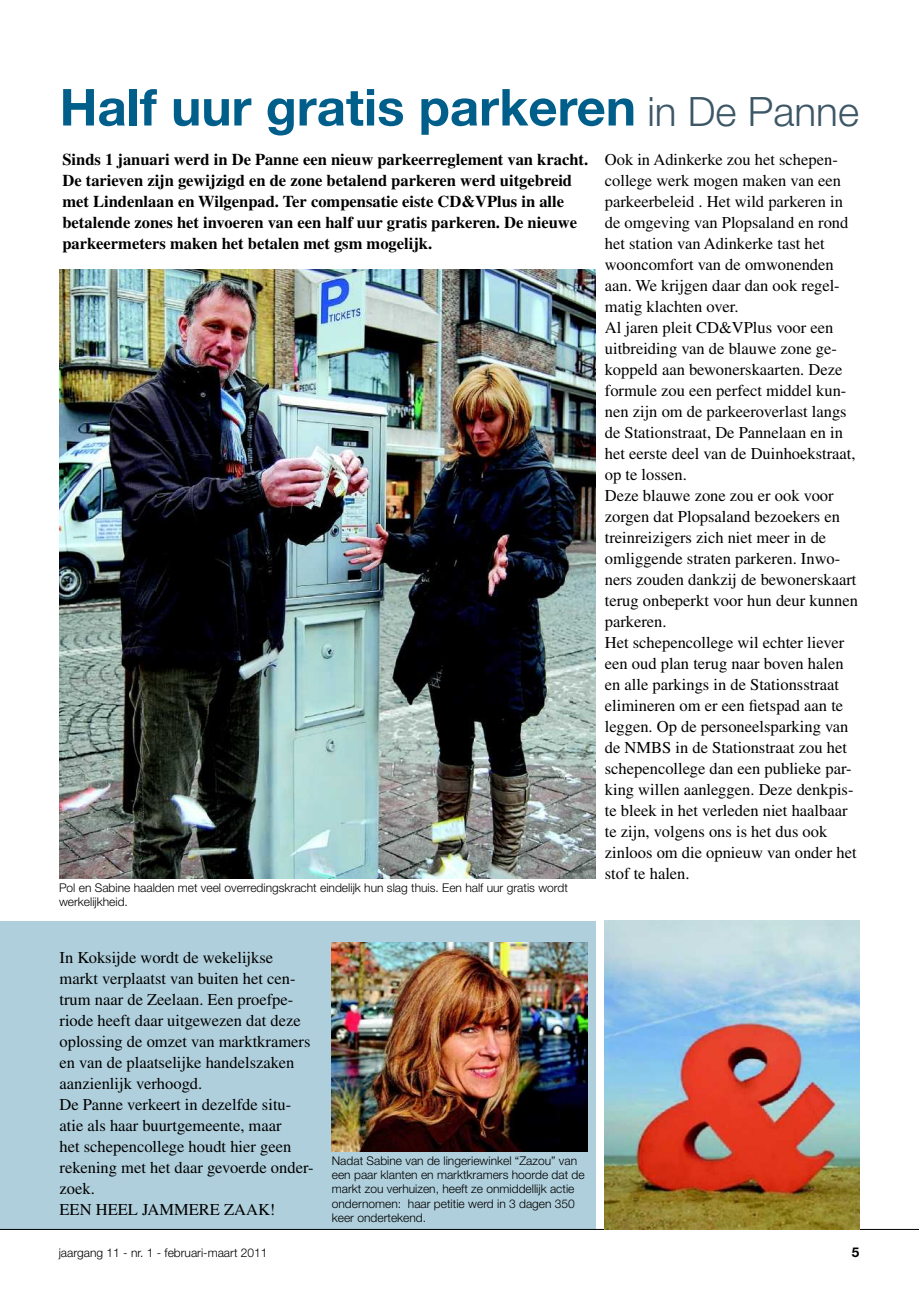
<style>
.page{position:relative;width:919px;height:1289px;background:#fff}
.page>*{position:absolute;margin:0;border:0;box-sizing:border-box;transform-origin:0 0}
.t1{font:700 51px "Helvetica Neue LT Std";color:#005e8a}
.t2{font:16.5px/21px "Times LT Std";color:#000}
.t3{font:700 16.5px/21px "Times LT Std";color:#000}
.t4{font:700 13.5px "Helvetica Neue LT Std";color:#000}
.t5{font:300 12px/14.4px "Helvetica Neue LT Std";color:#000}
.s1{font-weight:300;font-size:40.5px;color:#3d5766}
</style>
<div class="page">
<div style="left:0;top:921px;width:595px;height:308px;background:#afcfdc"></div>
<img style="left:332px;top:942px;width:255px;height:209px">
<hr style="left:0;top:1228px;width:918px;height:1px;background:#000">
<img style="left:60px;top:270px;width:535px;height:609px">
<img style="left:604px;top:921px;width:255px;height:307px">
<p class="t1" style="left:60px;top:76px;width:800px">Half uur gratis parkeren <span class="s1">in De Panne</span></p>
<p class="t3" style="left:62px;top:148px;width:527px">Sinds 1 januari werd in De Panne een nieuw parkeerreglement van kracht.<br>De tarieven zijn gewijzigd en de zone betalend parkeren werd uitgebreid met Lindenlaan en Wilgenpad. Ter compensatie eiste CD&amp;VPlus in alle betalende zones het invoeren van een half uur gratis parkeren. De nieuwe parkeermeters maken het betalen met gsm mogelijk.</p>
<p class="t2" style="left:604px;top:148px;width:255px">Ook in Adinkerke zou het schepen&shy;college werk mogen maken van een parkeerbeleid . Het wild parkeren in de omgeving van Plopsaland en rond het station van Adinkerke tast het wooncomfort van de omwonenden aan. We krijgen daar dan ook regel&shy;matig klachten over.<br>Al jaren pleit CD&amp;VPlus voor een uitbreiding van de blauwe zone ge&shy;koppeld aan bewonerskaarten. Deze formule zou een perfect middel kun&shy;nen zijn om de parkeeroverlast langs de Stationstraat, De Pannelaan en in het eerste deel van de Duinhoekstraat, op te lossen.<br>Deze blauwe zone zou er ook voor zorgen dat Plopsaland bezoekers en treinreizigers zich niet meer in de omliggende straten parkeren. Inwo&shy;ners zouden dankzij de bewonerskaart terug onbeperkt voor hun deur kunnen parkeren.<br>Het schepencollege wil echter liever een oud plan terug naar boven halen en alle parkings in de Stationsstraat elimineren om er een fietspad aan te leggen. Op de personeelsparking van de NMBS in de Stationstraat zou het schepencollege dan een publieke par&shy;king willen aanleggen. Deze denkpis&shy;te bleek in het verleden niet haalbaar te zijn, volgens ons is het dus ook zinloos om die opnieuw van onder het stof te halen.</p>
<p class="t5" style="left:59px;top:880px;width:510px">Pol en Sabine haalden met veel overredingskracht eindelijk hun slag thuis. Een half uur gratis wordt werkelijkheid.</p>
<p class="t2" style="left:60px;top:946px;width:255px">In Koksijde wordt de wekelijkse markt verplaatst van buiten het cen&shy;trum naar de Zeelaan. Een proefpe&shy;riode heeft daar uitgewezen dat deze oplossing de omzet van marktkramers en van de plaatselijke handelszaken aanzienlijk verhoogd.<br>De Panne verkeert in dezelfde situ&shy;atie als haar buurtgemeente, maar<br>het schepencollege houdt hier geen rekening met het daar gevoerde onder&shy;zoek.<br>EEN HEEL JAMMERE ZAAK!</p>
<p class="t5" style="left:332px;top:1152px;width:254px">Nadat Sabine van de lingeriewinkel “Zazou” van een paar klanten en marktkramers hoorde dat de markt zou verhuizen, heeft ze onmiddellijk actie ondernomen: haar petitie werd in 3 dagen 350 keer ondertekend.</p>
<p class="t5" style="left:59px;top:1245px;width:210px">jaargang 11 - nr. 1 - februari-maart 2011</p>
<p class="t4" style="left:851px;top:1243px;width:9px">5</p>
</div>
